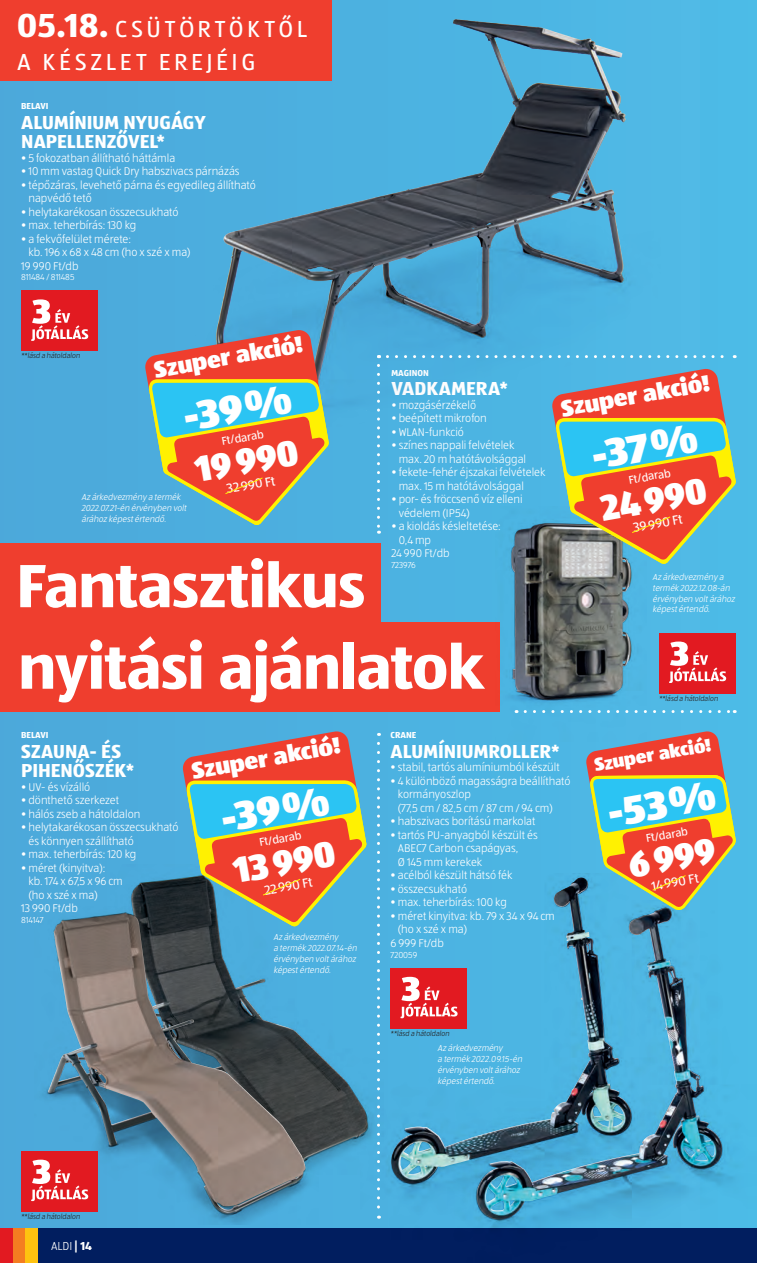
<style>
.page{position:relative;width:757px;height:1263px;background:#fff}
.page>*{position:absolute;margin:0;border:0;box-sizing:border-box;transform-origin:0 0}
.t1{font:700 63.15px "ALDISUEDOT";letter-spacing:-.01em;color:#fff}
.t2{font:900 41.1px "ALDISUEDOT";color:#fff}
.t3{font:900 37.5px "ALDISUEDOT";color:#fff;scale:.95 1}
.t4{font:900 24px "ALDISUEDOT";color:#fff}
.t5{font:24px "ALDISUEDOT";letter-spacing:.15em;color:#fff}
._2023_Megnevezes{font:700 19.5px/19.5px "ALDISUEDOT";color:#fff}
.t6{font:900 18.9px "ALDISUEDOT";color:#fff}
.t7{font:13.5px "ALDISUEDOT";color:#fff}
.t8{font:300 12px "ALDISUEDOT";color:#fff}
._2023_Leiras{font:300 11.7px/13.5px "ALDISUEDOT";color:#fff}
.t9{font:11.7px "ALDISUEDOT";color:#fff}
._2023_Cikkszam{font:italic 300 9px/10.8px "ALDISUEDOT";color:#fff}
._2023_Cikkszam-2{font:300 9px "ALDISUEDOT";color:#fff}
._2023_Logo{font:700 9px "ALDISUEDOT";color:#fff}
.t10{font:300 7.5px "ALDISUEDOT";color:#231f20}
.s1{font-weight:700;font-size:34.5px}
.s2{font-weight:700}
</style>
<div class="page">
<div style="left:0;top:0;width:757px;height:1229px;background:#4cb1e0"></div>
<div style="left:0;top:1229px;width:757px;height:34px;background:#011e5f"></div>
<div style="left:0;top:1229px;width:13px;height:34px;background:#e21a21"></div>
<div style="left:13px;top:1229px;width:13px;height:34px;background:#f47d21"></div>
<div style="left:26px;top:1229px;width:12px;height:34px;background:#fec210"></div>
<div style="left:0;top:0;width:332px;height:81px;background:#ef3e2e"></div>
<div style="left:0;top:543px;width:381px;height:79px;background:#ef3e2e"></div>
<div style="left:0;top:622px;width:499px;height:90px;background:#ef3e2e"></div>
<img style="left:499px;top:569px;width:133px;height:144px">
<img style="left:511px;top:523px;width:120px;height:176px">
<img style="left:390px;top:877px;width:195px;height:306px">
<img style="left:448px;top:901px;width:309px;height:328px">
<img style="left:477px;top:908px;width:246px;height:311px">
<svg style="left:585px;top:731px;width:151px;height:179px"></svg>
<div style="left:391px;top:968px;width:76px;height:60px;background:#e21a21"></div>
<svg style="left:400px;top:977px;width:58px;height:41px"></svg>
<div style="left:659px;top:633px;width:77px;height:60px;background:#e21a21"></div>
<svg style="left:669px;top:641px;width:57px;height:42px"></svg>
<img style="left:129px;top:877px;width:239px;height:288px">
<img style="left:34px;top:907px;width:285px;height:317px">
<img style="left:48px;top:913px;width:258px;height:301px">
<div style="left:21px;top:1151px;width:77px;height:60px;background:#e21a21"></div>
<svg style="left:31px;top:1160px;width:57px;height:41px"></svg>
<img style="left:217px;top:19px;width:433px;height:387px">
<div style="left:21px;top:291px;width:77px;height:60px;background:#e21a21"></div>
<svg style="left:31px;top:299px;width:57px;height:42px"></svg>
<svg style="left:551px;top:368px;width:185px;height:196px"></svg>
<svg style="left:145px;top:329px;width:184px;height:196px"></svg>
<svg style="left:182px;top:731px;width:184px;height:195px"></svg>
<svg style="left:377px;top:743px;width:3px;height:475px"></svg>
<svg style="left:377px;top:365px;width:3px;height:169px"></svg>
<svg style="left:525px;top:710px;width:210px;height:3px"></svg>
<svg style="left:387px;top:355px;width:348px;height:3px"></svg>
<p class="t5" style="left:17px;top:14px;width:292px"><span class="s1">05.18.</span> CSÜTÖRTÖKTŐL</p>
<p class="t5" style="left:17px;top:47px;width:240px">A KÉSZLET EREJÉIG</p>
<p class="_2023_Logo" style="left:21px;top:100px;width:29px">BELAVI</p>
<p class="_2023_Megnevezes" style="left:21px;top:112px;width:186px">ALUMÍNIUM NYUGÁGY<br>NAPELLENZŐVEL*</p>
<p class="_2023_Leiras" style="left:21px;top:150px;width:155px">• 5 fokozatban állítható háttámla</p>
<p class="_2023_Leiras" style="left:21px;top:164px;width:220px">• 10 mm vastag Quick Dry habszivacs párnázás</p>
<p class="_2023_Leiras" style="left:28px;top:177px;width:229px;text-indent:-7px">• tépőzáras, levehető párna és egyedileg állítható napvédő tető</p>
<p class="_2023_Leiras" style="left:21px;top:204px;width:159px">• helytakarékosan összecsukható</p>
<p class="_2023_Leiras" style="left:21px;top:218px;width:117px">• max. teherbírás: 130 kg</p>
<p class="_2023_Leiras" style="left:28px;top:231px;width:164px;text-indent:-7px">• a fekvőfelület mérete:<br>kb. 196 x 68 x 48 cm (ho x szé x ma)</p>
<p class="_2023_Leiras" style="left:21px;top:258px;width:59px">19 990 Ft/db</p>
<p class="_2023_Cikkszam-2" style="left:21px;top:272px;width:55px">811484 / 811485</p>
<p class="t4" style="left:152px;top:353px;width:152px;rotate:-10deg">Szuper akció!</p>
<p class="t2" style="left:178px;top:389px;width:111px;rotate:-10deg">-39%</p>
<p class="t3" style="left:191px;top:444px;width:111px;rotate:-10deg">19990</p>
<p class="t10" style="left:21px;top:351px;width:61px">**lásd a hátoldalon</p>
<p class="_2023_Logo" style="left:391px;top:367px;width:39px">MAGINON</p>
<p class="_2023_Megnevezes" style="left:391px;top:378px;width:118px">VADKAMERA*</p>
<p class="_2023_Leiras" style="left:391px;top:398px;width:86px">• mozgásérzékelő</p>
<p class="_2023_Leiras" style="left:391px;top:411px;width:97px">• beépített mikrofon</p>
<p class="_2023_Leiras" style="left:391px;top:425px;width:74px">• WLAN-funkció</p>
<p class="_2023_Leiras" style="left:399px;top:438px;width:129px;text-indent:-7px">• színes nappali felvételek max. 20 m hatótávolsággal</p>
<p class="_2023_Leiras" style="left:399px;top:465px;width:148px;text-indent:-7px">• fekete-fehér éjszakai felvételek max. 15 m hatótávolsággal</p>
<p class="_2023_Leiras" style="left:399px;top:492px;width:125px;text-indent:-7px">• por- és fröccsenő víz elleni védelem (IP54)</p>
<p class="_2023_Leiras" style="left:399px;top:519px;width:104px;text-indent:-7px">• a kioldás késleltetése:<br>0,4 mp</p>
<p class="_2023_Leiras" style="left:391px;top:546px;width:60px">24 990 Ft/db</p>
<p class="_2023_Cikkszam-2" style="left:391px;top:559px;width:26px">723976</p>
<p class="t9" style="left:220px;top:434px;width:44px;rotate:-10deg">Ft/darab</p>
<p class="t7" style="left:225px;top:480px;width:51px;rotate:-10deg">32990 Ft</p>
<p class="_2023_Cikkszam" style="left:81px;top:492px;width:108px">Az árkedvezmény a termék<br>2022.07.21-én érvényben volt árához képestértendő.</p>
<p class="t1" style="left:16px;top:543px;width:350px">Fantasztikus</p>
<p class="t1" style="left:18px;top:625px;width:467px">nyitási ajánlatok</p>
<p class="t4" style="left:559px;top:392px;width:152px;rotate:-10deg">Szuper akció!</p>
<p class="t2" style="left:586px;top:428px;width:109px;rotate:-10deg">-37%</p>
<p class="t3" style="left:597px;top:483px;width:114px;rotate:-10deg">24990</p>
<p class="t9" style="left:627px;top:472px;width:44px;rotate:-10deg">Ft/darab</p>
<p class="t7" style="left:632px;top:519px;width:52px;rotate:-10deg">39990 Ft</p>
<p class="_2023_Cikkszam" style="left:652px;top:571px;width:86px">Az árkedvezmény a termék 2022.12.08-án érvényben voltárához képestértendő.</p>
<p class="t10" style="left:659px;top:693px;width:61px">**lásd a hátoldalon</p>
<p class="_2023_Logo" style="left:21px;top:729px;width:29px">BELAVI</p>
<p class="_2023_Megnevezes" style="left:21px;top:741px;width:115px">SZAUNA- ÉS<br>PIHENŐSZÉK*</p>
<p class="_2023_Leiras" style="left:21px;top:780px;width:71px">• UV- és vízálló</p>
<p class="_2023_Leiras" style="left:21px;top:793px;width:99px">• dönthető szerkezet</p>
<p class="_2023_Leiras" style="left:21px;top:807px;width:121px">• hálós zseb a hátoldalon</p>
<p class="_2023_Leiras" style="left:28px;top:820px;width:152px;text-indent:-7px">• helytakarékosan összecsukható és könnyen szállítható</p>
<p class="_2023_Leiras" style="left:21px;top:847px;width:117px">• max. teherbírás: 120 kg</p>
<p class="_2023_Leiras" style="left:28px;top:861px;width:96px;text-indent:-7px">• méret (kinyitva):<br>kb. 174 x 67,5 x 96 cm (ho x szé x ma)</p>
<p class="_2023_Leiras" style="left:21px;top:901px;width:58px">13 990 Ft/db</p>
<p class="_2023_Cikkszam-2" style="left:21px;top:914px;width:24px">814147</p>
<p class="t4" style="left:189px;top:754px;width:152px;rotate:-10deg">Szuper akció!</p>
<p class="t2" style="left:216px;top:790px;width:111px;rotate:-10deg">-39%</p>
<p class="t3" style="left:229px;top:845px;width:109px;rotate:-10deg">13990</p>
<p class="t9" style="left:258px;top:835px;width:44px;rotate:-10deg">Ft/darab</p>
<p class="t7" style="left:263px;top:882px;width:50px;rotate:-10deg">22990 Ft</p>
<p class="_2023_Cikkszam" style="left:273px;top:932px;width:87px">Az árkedvezmény<br>a termék 2022.07.14-én érvényben voltárához képestértendő.</p>
<p class="_2023_Logo" style="left:391px;top:729px;width:27px">CRANE</p>
<p class="_2023_Megnevezes" style="left:391px;top:741px;width:171px">ALUMÍNIUMROLLER*</p>
<p class="_2023_Leiras" style="left:391px;top:760px;width:171px">• stabil, tartós alumíniumból készült</p>
<p class="_2023_Leiras" style="left:398px;top:774px;width:174px;text-indent:-7px">• 4 különböző magasságra beállítható kormányoszlop<br>(77,5 cm / 82,5 cm / 87 cm / 94 cm)</p>
<p class="_2023_Leiras" style="left:391px;top:814px;width:146px">• habszivacs borítású markolat</p>
<p class="_2023_Leiras" style="left:398px;top:828px;width:141px;text-indent:-7px">• tartós PU-anyagból készült és<br>ABEC7 Carbon csapágyas,<br>Ø 145 mm kerekek</p>
<p class="_2023_Leiras" style="left:391px;top:868px;width:123px">• acélból készült hátsó fék</p>
<p class="_2023_Leiras" style="left:391px;top:882px;width:78px">• összecsukható</p>
<p class="_2023_Leiras" style="left:391px;top:895px;width:118px">• max. teherbírás: 100 kg</p>
<p class="_2023_Leiras" style="left:398px;top:909px;width:158px;text-indent:-7px">• méret kinyitva: kb. 79 x 34 x 94 cm (ho x szé x ma)</p>
<p class="_2023_Leiras" style="left:391px;top:936px;width:55px">6 999 Ft/db</p>
<p class="_2023_Cikkszam-2" style="left:391px;top:949px;width:28px">720059</p>
<p class="t6" style="left:592px;top:752px;width:120px;rotate:-10deg">Szuper akció!</p>
<p class="t2" style="left:603px;top:785px;width:111px;rotate:-10deg">-53%</p>
<p class="t3" style="left:624px;top:839px;width:94px;rotate:-10deg">6999</p>
<p class="t9" style="left:645px;top:831px;width:44px;rotate:-10deg">Ft/darab</p>
<p class="t7" style="left:650px;top:877px;width:49px;rotate:-10deg">14990 Ft</p>
<p class="t10" style="left:391px;top:1028px;width:61px">**lásd a hátoldalon</p>
<p class="_2023_Cikkszam" style="left:437px;top:1042px;width:88px">Az árkedvezmény<br>a termék 2022.09.15-én érvényben voltárához képestértendő.</p>
<p class="t10" style="left:21px;top:1211px;width:61px">**lásd a hátoldalon</p>
<p class="t8" style="left:51px;top:1238px;width:42px">ALDI <span class="s2">| 14</span></p>
</div>
